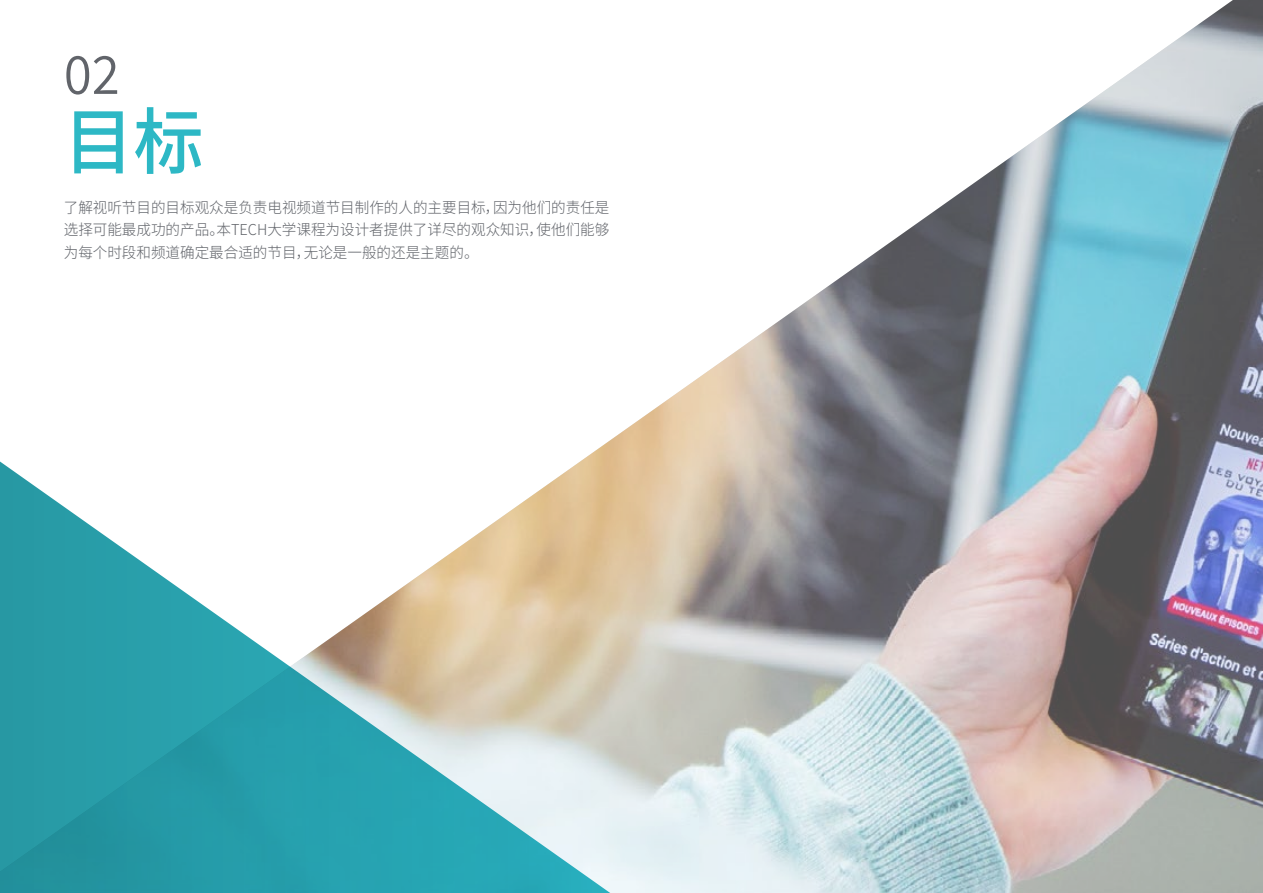
<style>
.page{position:relative;width:1263px;height:893px;background:#fff}
.page>*{position:absolute;margin:0;border:0;box-sizing:border-box;transform-origin:0 0}
.t1{font:500 72px "Source Han Sans CN";color:#2db8c5}
.t2{font:52.5px "Source Han Sans CN";color:#61646a}
.t3{font:300 15px/22.5px "Source Han Sans CN";color:#61646a;text-align:justify}
</style>
<div class="page">
<img style="left:602px;top:0;width:661px;height:893px">
<svg style="left:0;top:446px;width:640px;height:447px"></svg>
<h2 class="t2" style="left:64px;top:45px;width:57px">02</h2>
<h1 class="t1" style="left:64px;top:101px;width:141px">目标</h1>
<p class="t3" style="left:64px;top:196px;width:547px">了解视听节目的目标观众是负责电视频道节目制作的人的主要目标，因为他们的责任是选择可能最成功的产品。本TECH大学课程为设计者提供了详尽的观众知识，使他们能够为每个时段和频道确定最合适的节目，无论是一般的还是主题的。</p>
</div>
